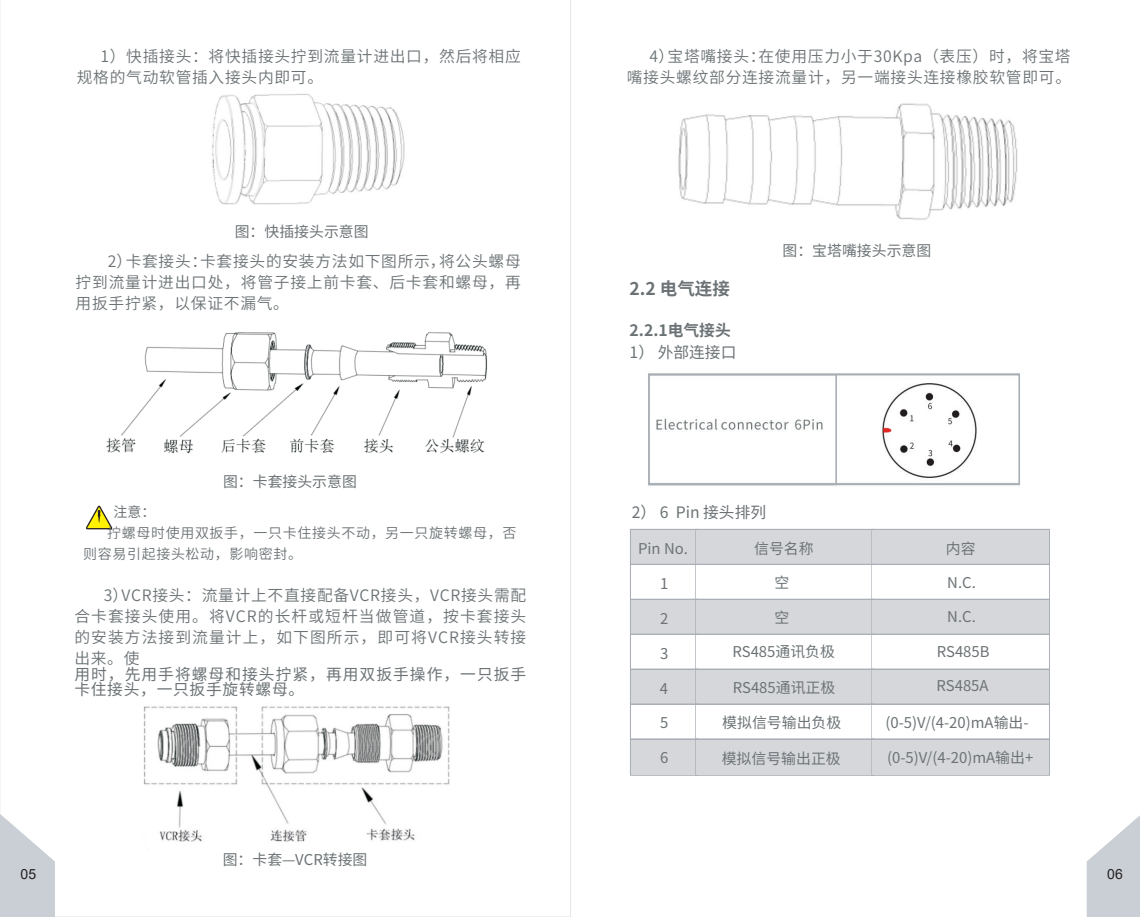
<style>
.page{position:relative;width:1140px;height:917px;background:#fff}
.page>*{position:absolute;margin:0;border:0;box-sizing:border-box;transform-origin:0 0}
.t1{font:700 17.5px "Source Han Sans CN";color:#6c7376}
.t2{font:15.75px/21px "Source Han Sans CN";letter-spacing:.045em;color:#6c7376;text-align:justify}
.t3{font:15.75px/15.8px "Source Han Sans CN";letter-spacing:.065em;color:#6c7376}
.t4{font:700 15.75px "Source Han Sans CN";color:#6c7376}
.t5{font:14.88px "Source Han Sans CN";color:#6c7376}
.t6{font:14px/21px "Source Han Sans CN";letter-spacing:.045em;color:#6c7376}
.t7{font:14px "Arial";color:#231f20}
.t8{font:14px "Source Han Sans CN";color:#6c7376}
</style>
<div class="page">
<img style="left:212px;top:94px;width:193px;height:111px">
<svg style="left:0;top:814px;width:55px;height:103px"></svg>
<svg style="left:1086px;top:816px;width:53px;height:101px"></svg>
<svg style="left:86px;top:505px;width:27px;height:25px"></svg>
<img style="left:106px;top:332px;width:382px;height:122px">
<img style="left:678px;top:103px;width:340px;height:117px">
<img style="left:143px;top:706px;width:307px;height:136px">
<div style="left:630px;top:529px;width:67px;height:37px;border:2px solid #aaafb6"></div>
<div style="left:631px;top:530px;width:65px;height:35px;background:#d6d7db"></div>
<div style="left:695px;top:529px;width:178px;height:37px;border:2px solid #aaafb6"></div>
<div style="left:696px;top:530px;width:176px;height:35px;background:#d6d7db"></div>
<div style="left:871px;top:529px;width:178px;height:37px;border:2px solid #aaafb6"></div>
<div style="left:872px;top:530px;width:176px;height:35px;background:#d6d7db"></div>
<div style="left:630px;top:564px;width:67px;height:37px;border:2px solid #aaafb6"></div>
<div style="left:631px;top:565px;width:65px;height:35px;background:#fff"></div>
<div style="left:695px;top:564px;width:178px;height:37px;border:2px solid #aaafb6"></div>
<div style="left:696px;top:565px;width:176px;height:35px;background:#fff"></div>
<div style="left:871px;top:564px;width:178px;height:37px;border:2px solid #aaafb6"></div>
<div style="left:872px;top:565px;width:176px;height:35px;background:#fff"></div>
<div style="left:630px;top:599px;width:67px;height:37px;border:2px solid #aaafb6"></div>
<div style="left:631px;top:600px;width:65px;height:35px;background:#d6d7db"></div>
<div style="left:695px;top:599px;width:178px;height:37px;border:2px solid #aaafb6"></div>
<div style="left:696px;top:600px;width:176px;height:35px;background:#d6d7db"></div>
<div style="left:871px;top:599px;width:178px;height:37px;border:2px solid #aaafb6"></div>
<div style="left:872px;top:600px;width:176px;height:35px;background:#d6d7db"></div>
<div style="left:630px;top:634px;width:67px;height:37px;border:2px solid #aaafb6"></div>
<div style="left:631px;top:635px;width:65px;height:35px;background:#fff"></div>
<div style="left:695px;top:634px;width:178px;height:37px;border:2px solid #aaafb6"></div>
<div style="left:696px;top:635px;width:176px;height:35px;background:#fff"></div>
<div style="left:871px;top:634px;width:178px;height:37px;border:2px solid #aaafb6"></div>
<div style="left:872px;top:635px;width:176px;height:35px;background:#fff"></div>
<div style="left:630px;top:669px;width:67px;height:37px;border:2px solid #aaafb6"></div>
<div style="left:631px;top:670px;width:65px;height:35px;background:#d6d7db"></div>
<div style="left:695px;top:669px;width:178px;height:37px;border:2px solid #aaafb6"></div>
<div style="left:696px;top:670px;width:176px;height:35px;background:#d6d7db"></div>
<div style="left:871px;top:669px;width:178px;height:37px;border:2px solid #aaafb6"></div>
<div style="left:872px;top:670px;width:176px;height:35px;background:#d6d7db"></div>
<div style="left:630px;top:703px;width:67px;height:38px;border:2px solid #aaafb6"></div>
<div style="left:631px;top:705px;width:65px;height:35px;background:#fff"></div>
<div style="left:695px;top:703px;width:178px;height:38px;border:2px solid #aaafb6"></div>
<div style="left:696px;top:705px;width:176px;height:35px;background:#fff"></div>
<div style="left:871px;top:703px;width:178px;height:38px;border:2px solid #aaafb6"></div>
<div style="left:872px;top:705px;width:176px;height:35px;background:#fff"></div>
<div style="left:630px;top:738px;width:67px;height:38px;border:2px solid #aaafb6"></div>
<div style="left:631px;top:740px;width:65px;height:35px;background:#d6d7db"></div>
<div style="left:695px;top:738px;width:178px;height:38px;border:2px solid #aaafb6"></div>
<div style="left:696px;top:740px;width:176px;height:35px;background:#d6d7db"></div>
<div style="left:871px;top:738px;width:178px;height:38px;border:2px solid #aaafb6"></div>
<div style="left:872px;top:740px;width:176px;height:35px;background:#d6d7db"></div>
<img style="left:648px;top:373px;width:372px;height:113px">
<p class="t2" style="left:77px;top:46px;width:445px;text-indent:24px">1）快插接头：将快插接头拧到流量计进出口，然后将相应规格的气动软管插入接头内即可。</p>
<p class="t5" style="left:235px;top:224px;width:135px">图：快插接头示意图</p>
<p class="t2" style="left:76px;top:251px;width:446px;text-indent:32px">2）卡套接头：卡套接头的安装方法如下图所示，将公头螺母拧到流量计进出口处，将管子接上前卡套、后卡套和螺母，再用扳手拧紧，以保证不漏气。</p>
<p class="t8" style="left:113px;top:503px;width:43px">注意：</p>
<p class="t5" style="left:223px;top:473px;width:135px">图：卡套接头示意图</p>
<p class="t6" style="left:83px;top:523px;width:434px;text-indent:24px">拧螺母时使用双扳手，一只卡住接头不动，另一只旋转螺母，否则容易引起接头松动，影响密封。</p>
<p class="t2" style="left:74px;top:585px;width:453px;text-indent:29px">3）VCR接头：流量计上不直接配备VCR接头，VCR接头需配合卡套接头使用。将VCR的长杆或短杆当做管道，按卡套接头的安装方法接到流量计上，如下图所示，即可将VCR接头转接出来。使</p>
<p class="t3" style="left:74px;top:666px;width:453px">用时，先用手将螺母和接头拧紧，再用双扳手操作，一只扳手卡住接头，一只扳手旋转螺母。</p>
<p class="t5" style="left:223px;top:851px;width:146px">图：卡套—VCR转接图</p>
<p class="t2" style="left:626px;top:46px;width:446px;text-align:right">4）宝塔嘴接头：在使用压力小于30Kpa（表压）时，将宝塔<br>嘴接头螺纹部分连接流量计，另一端接头连接橡胶软管即可。</p>
<p class="t1" style="left:629px;top:279px;width:102px">2.2 电气连接</p>
<p class="t4" style="left:629px;top:321px;width:103px">2.2.1电气接头</p>
<p class="t3" style="left:629px;top:344px;width:108px">1） 外部连接口</p>
<p class="t5" style="left:782px;top:242px;width:150px">图：宝塔嘴接头示意图</p>
<p class="t3" style="left:632px;top:505px;width:136px">2） 6 Pin 接头排列</p>
<p class="t5" style="left:638px;top:540px;width:51px">Pin No.</p>
<p class="t5" style="left:754px;top:540px;width:61px">信号名称</p>
<p class="t5" style="left:945px;top:540px;width:31px">内容</p>
<p class="t5" style="left:660px;top:575px;width:10px">1</p>
<p class="t5" style="left:660px;top:610px;width:10px">2</p>
<p class="t5" style="left:660px;top:645px;width:10px">3</p>
<p class="t5" style="left:660px;top:680px;width:10px">4</p>
<p class="t5" style="left:660px;top:715px;width:10px">5</p>
<p class="t5" style="left:660px;top:750px;width:10px">6</p>
<p class="t5" style="left:774px;top:575px;width:16px">空</p>
<p class="t5" style="left:947px;top:574px;width:30px">N.C.</p>
<p class="t5" style="left:774px;top:609px;width:16px">空</p>
<p class="t5" style="left:947px;top:608px;width:30px">N.C.</p>
<p class="t5" style="left:732px;top:643px;width:104px">RS485通讯负极</p>
<p class="t5" style="left:936px;top:643px;width:54px">RS485B</p>
<p class="t5" style="left:936px;top:678px;width:53px">RS485A</p>
<p class="t5" style="left:732px;top:679px;width:104px">RS485通讯正极</p>
<p class="t5" style="left:722px;top:714px;width:120px">模拟信号输出负极</p>
<p class="t5" style="left:885px;top:714px;width:145px">(0-5)V/(4-20)mA输出-</p>
<p class="t5" style="left:721px;top:750px;width:120px">模拟信号输出正极</p>
<p class="t5" style="left:887px;top:749px;width:148px">(0-5)V/(4-20)mA输出+</p>
<p class="t7" style="left:21px;top:864px;width:17px">05</p>
<p class="t7" style="left:1107px;top:864px;width:17px">06</p>
</div>
